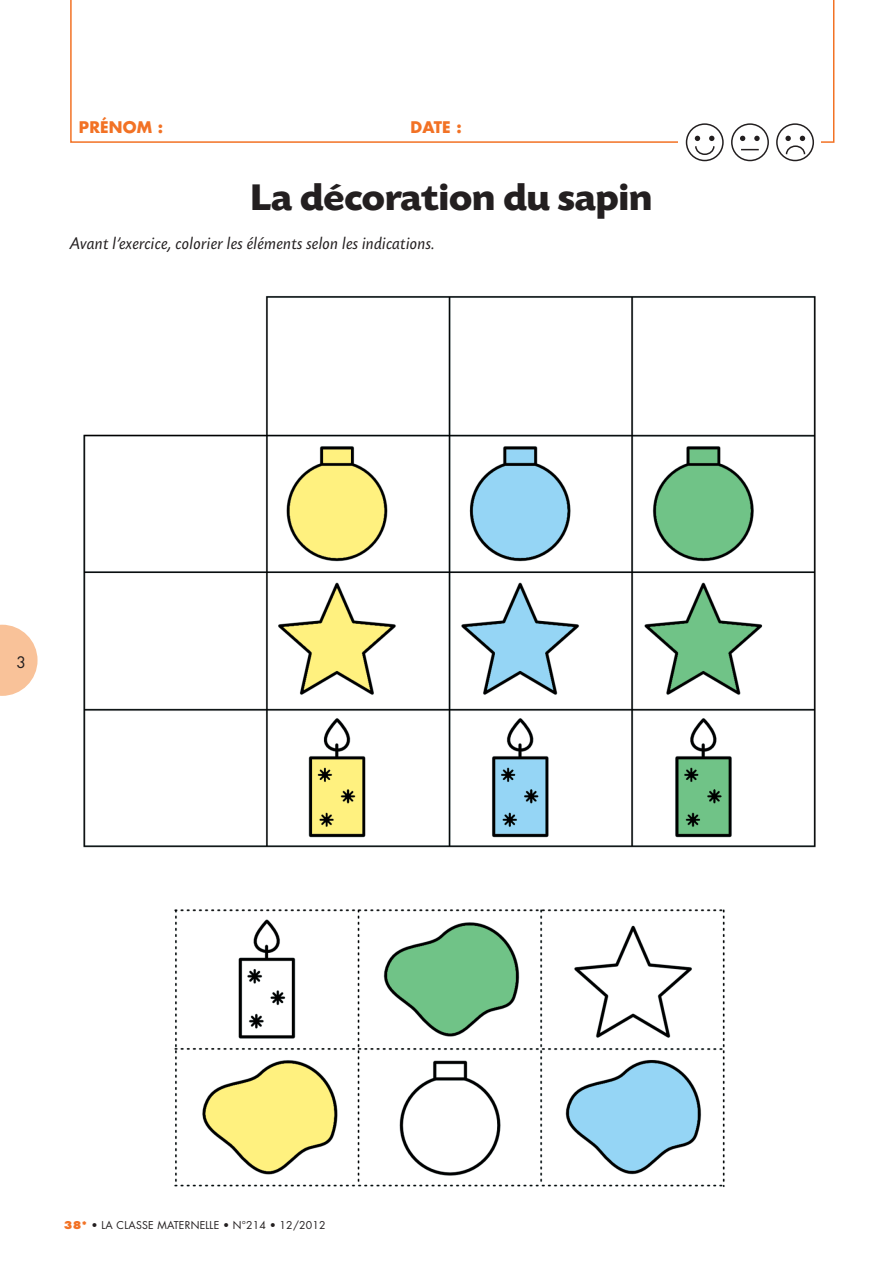
<style>
.page{position:relative;width:893px;height:1263px;background:#fff}
.page>*{position:absolute;margin:0;border:0;box-sizing:border-box;transform-origin:0 0}
.Titre_fiche_élève{font:700 39px "Today SB";letter-spacing:-.015em;color:#231f20;scale:1.05 1}
.Texte_courant_fiche{font:italic 17.55px "Today SB";color:#231f20}
.t1{font:700 15.6px "Futura";letter-spacing:.01em;color:#f27225}
.t2{font:15.45px "Futura";color:#231f20}
.t3{font:10.5px "Futura";letter-spacing:.02em;color:#231f20}
.s1{font-weight:800;color:#f27225}
</style>
<div class="page">
<svg style="left:70px;top:0;width:764px;height:143px"></svg>
<div style="left:678px;top:115px;width:143px;height:52px;background:#fff"></div>
<svg style="left:686px;top:124px;width:37px;height:37px"></svg>
<div style="left:686px;top:123px;width:38px;height:38px;border:2px solid #231f20;border-radius:50%"></div>
<div style="left:731px;top:123px;width:38px;height:38px;border:2px solid #231f20;border-radius:50%"></div>
<div style="left:776px;top:123px;width:38px;height:38px;border:2px solid #231f20;border-radius:50%"></div>
<svg style="left:694px;top:136px;width:21px;height:20px"></svg>
<svg style="left:740px;top:136px;width:5px;height:5px"></svg>
<svg style="left:754px;top:136px;width:6px;height:5px"></svg>
<svg style="left:785px;top:136px;width:21px;height:20px"></svg>
<svg style="left:741px;top:149px;width:18px;height:1px"></svg>
<svg style="left:0;top:625px;width:38px;height:71px"></svg>
<img style="left:83px;top:296px;width:733px;height:892px">
<p class="t1" style="left:79px;top:117px;width:86px">PRÉNOM :</p>
<p class="t1" style="left:410px;top:117px;width:53px">DATE :</p>
<p class="Titre_fiche_élève" style="left:250px;top:176px;width:385px">La décoration du sapin</p>
<p class="Texte_courant_fiche" style="left:70px;top:234px;width:367px">Avant l’exercice, colorier les éléments selon les indications.</p>
<p class="t2" style="left:17px;top:652px;width:11px">3</p>
<p class="t3" style="left:64px;top:1218px;width:263px"><span class="s1">38*</span> • LA CLASSE MATERNELLE • N°214 • 12/2012</p>
</div>
